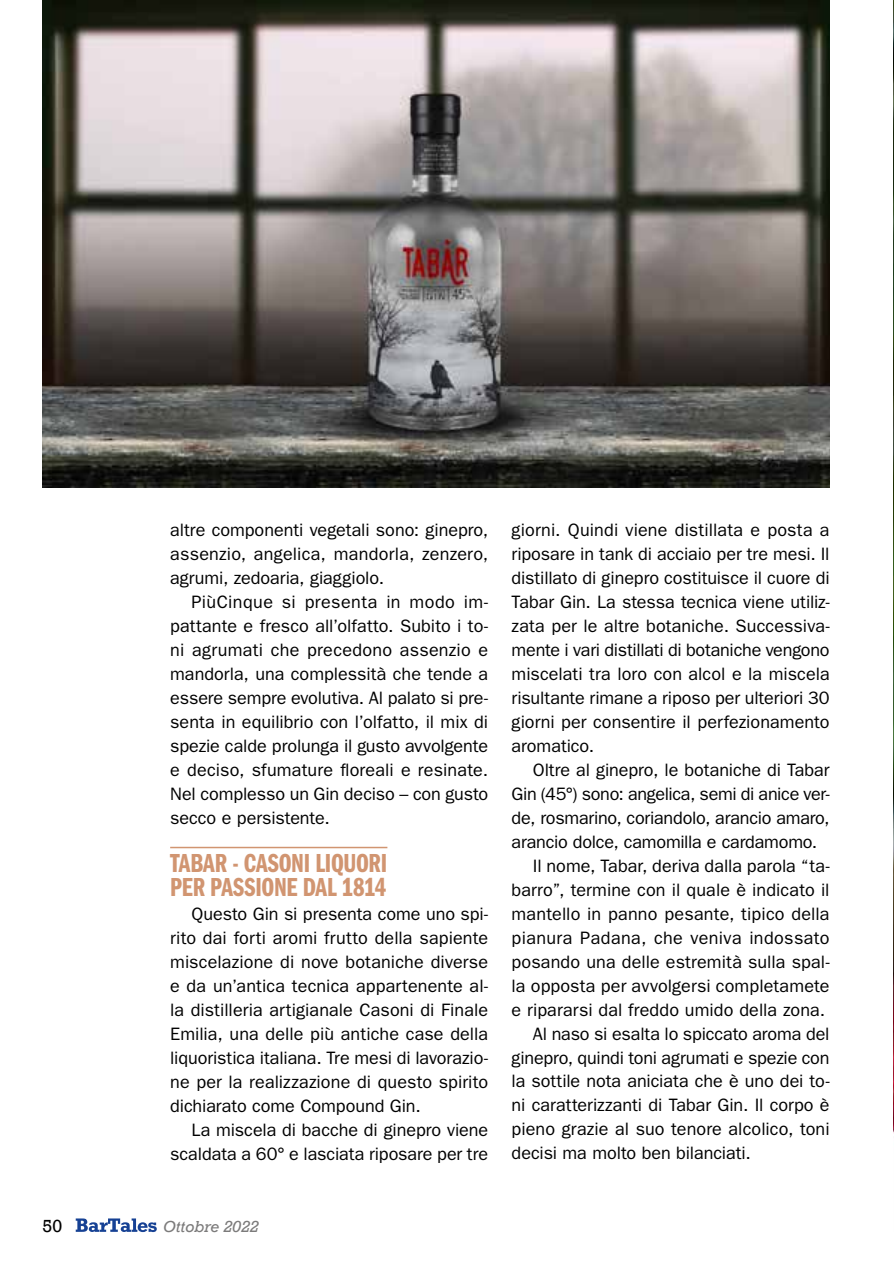
<style>
.page{position:relative;width:894px;height:1263px;background:#fff}
.page>*{position:absolute;margin:0;border:0;box-sizing:border-box;transform-origin:0 0}
.t1{font:27px/24px "ITC Franklin Gothic Std Dm Cp";letter-spacing:-.01em;color:#d19571}
.t2{font:18px/24px "ITC Franklin Gothic Std";color:#000;text-align:justify}
.t3{font:18px "ITC Franklin Gothic Std";letter-spacing:-.02em;color:#000}
.t4{font:18px "ITC Franklin Gothic Std";letter-spacing:.02em;color:#000}
.t5{font:18px "Rockwell";color:#000}
.t6{font:italic 15px "Rockwell";color:#7c7b7b}
</style>
<div class="page">
<img style="left:893px;top:0;width:1px;height:1134px">
<hr style="left:170px;top:847px;width:217px;height:1px;background:#d19571">
<img style="left:43px;top:0;width:786px;height:488px">
<svg style="left:76px;top:1218px;width:81px;height:14px"></svg>
<p class="t2" style="left:170px;top:518px;width:319px">altre componenti vegetali sono: ginepro, assenzio, angelica, mandorla, zenzero, agrumi, zedoaria, giaggiolo.</p>
<p class="t2" style="left:170px;top:590px;width:319px;text-indent:21px">PiùCinque si presenta in modo im&shy;pattante e fresco all’olfatto. Subito i to&shy;ni agrumati che precedono assenzio e mandorla, una complessità che tende a essere sempre evolutiva. Al palato si pre&shy;senta in equilibrio con l’olfatto, il mix di spezie calde prolunga il gusto avvolgente e deciso, sfumature floreali e resinate.<br>Nel complesso un Gin deciso – con gusto secco e persistente.</p>
<h1 class="t1" style="left:170px;top:851px;width:218px">TABAR - CASONI LIQUORI<br>PER PASSIONE DAL 1814</h1>
<p class="t2" style="left:170px;top:902px;width:319px;text-indent:21px">Questo Gin si presenta come uno spi&shy;rito dai forti aromi frutto della sapiente miscelazione di nove botaniche diverse e da un’antica tecnica appartenente al&shy;la distilleria artigianale Casoni di Finale Emilia, una delle più antiche case della liquoristica italiana. Tre mesi di lavorazio&shy;ne per la realizzazione di questo spirito dichiarato come Compound Gin.</p>
<p class="t2" style="left:170px;top:1118px;width:319px;text-align:right">La miscela di bacche di ginepro viene scaldata a 60° e lasciata riposare per tre</p>
<p class="t5" style="left:43px;top:1215px;width:21px">50</p>
<p class="t6" style="left:163px;top:1217px;width:97px">Ottobre 2022</p>
<p class="t2" style="left:511px;top:518px;width:319px">giorni. Quindi viene distillata e posta a riposare in tank di acciaio per tre mesi. Il distillato di ginepro costituisce il cuore di Tabar Gin. La stessa tecnica viene utiliz&shy;zata per le altre botaniche. Successiva&shy;mente i vari distillati di botaniche vengono miscelati tra loro con alcol e la miscela risultante rimane a riposo per ulteriori 30 giorni per consentire il perfezionamento aromatico.</p>
<p class="t2" style="left:533px;top:757px;width:298px">Oltre al ginepro, le botaniche di Tabar</p>
<p class="t3" style="left:511px;top:783px;width:319px">Gin (45°) sono: angelica, semi di anice ver-</p>
<p class="t2" style="left:511px;top:805px;width:319px">de, rosmarino, coriandolo, arancio amaro,</p>
<p class="t2" style="left:511px;top:829px;width:307px">arancio dolce, camomilla e cardamomo.</p>
<p class="t2" style="left:533px;top:853px;width:298px">Il nome, Tabar, deriva dalla parola “ta-</p>
<p class="t2" style="left:511px;top:877px;width:319px">barro”, termine con il quale è indicato il</p>
<p class="t2" style="left:511px;top:901px;width:319px">mantello in panno pesante, tipico della</p>
<p class="t4" style="left:511px;top:927px;width:319px">pianura Padana, che veniva indossato</p>
<p class="t2" style="left:511px;top:949px;width:319px">posando una delle estremità sulla spal-</p>
<p class="t2" style="left:511px;top:973px;width:319px">la opposta per avvolgersi completamete</p>
<p class="t2" style="left:511px;top:997px;width:315px">e ripararsi dal freddo umido della zona.</p>
<p class="t2" style="left:533px;top:1021px;width:298px">Al naso si esalta lo spiccato aroma del</p>
<p class="t2" style="left:511px;top:1045px;width:319px">ginepro, quindi toni agrumati e spezie con</p>
<p class="t2" style="left:511px;top:1069px;width:319px">la sottile nota aniciata che è uno dei to-</p>
<p class="t2" style="left:511px;top:1093px;width:319px">ni caratterizzanti di Tabar Gin. Il corpo è</p>
<p class="t2" style="left:511px;top:1117px;width:319px">pieno grazie al suo tenore alcolico, toni</p>
<p class="t2" style="left:511px;top:1141px;width:241px">decisi ma molto ben bilanciati.</p>
</div>
